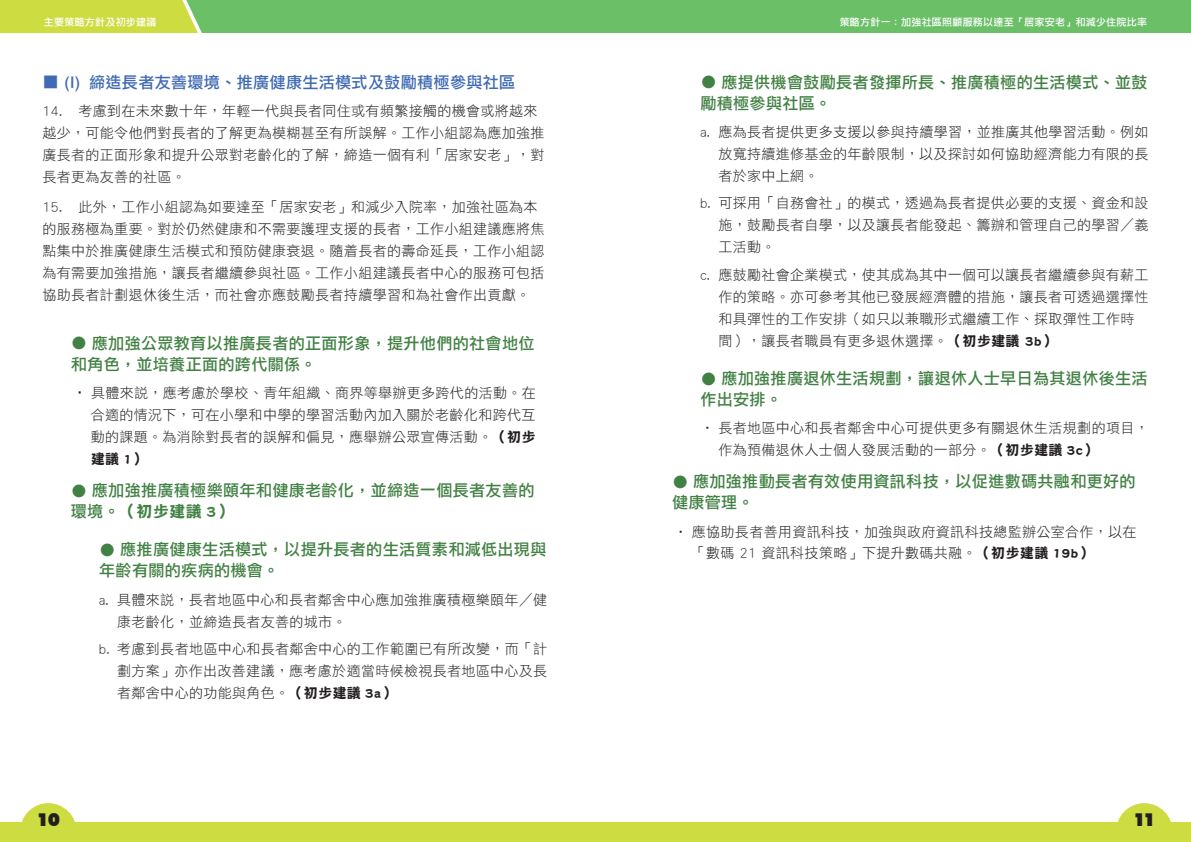
<style>
.page{position:relative;width:1191px;height:842px;background:#fff}
.page>*{position:absolute;margin:0;border:0;box-sizing:border-box;transform-origin:0 0}
.t1{font:900 18px "Futura BT";color:#231f20}
.t2{font:16px/21px "DF Li Hei Md HK BF";letter-spacing:.025em;color:#428144}
.t3{font:16px "DF Li Hei Md HK BF";letter-spacing:.025em;color:#406ab4}
.t4{font:16px "DF Bang Shu W8 WINP BF";color:#428144}
.t5{font:14px/22px "DF Hei Lt HKP BF";letter-spacing:.025em;color:#231f20}
.t6{font:14px "DF Bang Shu W8 WINP BF";color:#231f20}
.t7{font:10px "DF Li Hei Md HK BF";letter-spacing:.025em;color:#fff}
.s1{font-family:"DF Li Hei Md HK BF"}
.s2{font-family:"DF Bang Shu W8 WINP BF"}
</style>
<div class="page">
<div style="left:0;top:823px;width:595px;height:19px;background:#cddc41"></div>
<div style="left:595px;top:823px;width:596px;height:19px;background:#cddc41"></div>
<svg style="left:20px;top:803px;width:57px;height:20px"></svg>
<svg style="left:1116px;top:803px;width:56px;height:20px"></svg>
<svg style="left:0;top:0;width:1191px;height:33px;background:#7bc461"></svg>
<p class="t7" style="left:44px;top:17px;width:114px">主要策略方針及初步建議</p>
<p class="t7" style="left:839px;top:17px;width:309px">策略方針一：加強社區照顧服務以達至「居家安老」和減少住院比率</p>
<p class="t3" style="left:43px;top:74px;width:474px">■ (I) 締造長者友善環境、推廣健康生活模式及鼓勵積極參與社區</p>
<p class="t5" style="left:43px;top:99px;width:503px">14. 考慮到在未來數十年，年輕一代與長者同住或有頻繁接觸的機會或將越來越少，可能令他們對長者的了解更為模糊甚至有所誤解。工作小組認為應加強推廣長者的正面形象和提升公眾對老齡化的了解，締造一個有利「居家安老」，對長者更為友善的社區。</p>
<p class="t5" style="left:43px;top:196px;width:503px">15. 此外，工作小組認為如要達至「居家安老」和減少入院率，加強社區為本的服務極為重要。對於仍然健康和不需要護理支援的長者，工作小組建議應將焦點集中於推廣健康生活模式和預防健康衰退。隨着長者的壽命延長，工作小組認為有需要加強措施，讓長者繼續參與社區。工作小組建議長者中心的服務可包括協助長者計劃退休後生活，而社會亦應鼓勵長者持續學習和為社會作出貢獻。</p>
<p class="t2" style="left:71px;top:333px;width:465px">● 應加強公眾教育以推廣長者的正面形象，提升他們的社會地位和角色，並培養正面的跨代關係。</p>
<p class="t5" style="left:91px;top:382px;width:446px;text-align:justify;text-indent:-18px"><span class="s1">•</span> 具體來說，應考慮於學校、青年組織、商界等舉辦更多跨代的活動。在合適的情況下，可在小學和中學的學習活動內加入關於老齡化和跨代互動的課題。為消除對長者的誤解和偏見，應舉辦公眾宣傳活動。<span class="s2">（初步</span></p>
<p class="t6" style="left:91px;top:452px;width:57px">建議 1）</p>
<p class="t2" style="left:71px;top:480px;width:465px">● 應加強推廣積極樂頤年和健康老齡化，並締造一個長者友善的</p>
<p class="t4" style="left:71px;top:503px;width:163px"><span class="s1">環境。</span>（初步建議 3）</p>
<p class="t2" style="left:99px;top:540px;width:448px">● 應推廣健康生活模式，以提升長者的生活質素和減低出現與年齡有關的疾病的機會。</p>
<p class="t5" style="left:117px;top:588px;width:431px;text-indent:-18px">a. 具體來說，長者地區中心和長者鄰舍中心應加強推廣積極樂頤年／健康老齡化，並締造長者友善的城市。</p>
<p class="t5" style="left:117px;top:638px;width:431px;text-align:justify;text-indent:-18px">b. 考慮到長者地區中心和長者鄰舍中心的工作範圍已有所改變，而「計劃方案」亦作出改善建議，應考慮於適當時候檢視長者地區中心及長者鄰舍中心的功能與角色。<span class="s2">（初步建議 3a）</span></p>
<p class="t2" style="left:700px;top:72px;width:448px">● 應提供機會鼓勵長者發揮所長、推廣積極的生活模式、並鼓勵積極參與社區。</p>
<p class="t5" style="left:718px;top:121px;width:431px;text-align:justify;text-indent:-18px">a. 應為長者提供更多支援以參與持續學習，並推廣其他學習活動。例如放寬持續進修基金的年齡限制，以及探討如何協助經濟能力有限的長者於家中上網。</p>
<p class="t5" style="left:718px;top:192px;width:431px;text-align:justify;text-indent:-18px">b. 可採用「自務會社」的模式，透過為長者提供必要的支援、資金和設施，鼓勵長者自學，以及讓長者能發起、籌辦和管理自己的學習／義工活動。</p>
<p class="t5" style="left:718px;top:264px;width:431px;text-indent:-18px">c. 應鼓勵社會企業模式，使其成為其中一個可以讓長者繼續參與有薪工作的策略。亦可參考其他已發展經濟體的措施，讓長者可透過選擇性和具彈性的工作安排（如只以兼職形式繼續工作、採取彈性工作時間），讓長者職員有更多退休選擇。<span class="s2">（初步建議 3b）</span></p>
<p class="t2" style="left:700px;top:368px;width:448px">● 應加強推廣退休生活規劃，讓退休人士早日為其退休後生活作出安排。</p>
<p class="t5" style="left:718px;top:417px;width:432px;text-indent:-18px">• 長者地區中心和長者鄰舍中心可提供更多有關退休生活規劃的項目，作為預備退休人士個人發展活動的一部分。<span class="s2">（初步建議 3c）</span></p>
<p class="t2" style="left:672px;top:472px;width:465px">● 應加強推動長者有效使用資訊科技，以促進數碼共融和更好的健康管理。</p>
<p class="t5" style="left:692px;top:520px;width:446px;text-indent:-18px">• 應協助長者善用資訊科技，加強與政府資訊科技總監辦公室合作，以在「數碼 21 資訊科技策略」下提升數碼共融。<span class="s2">（初步建議 19b）</span></p>
<p class="t1" style="left:37px;top:808px;width:25px">10</p>
<p class="t1" style="left:1133px;top:808px;width:24px">11</p>
</div>
